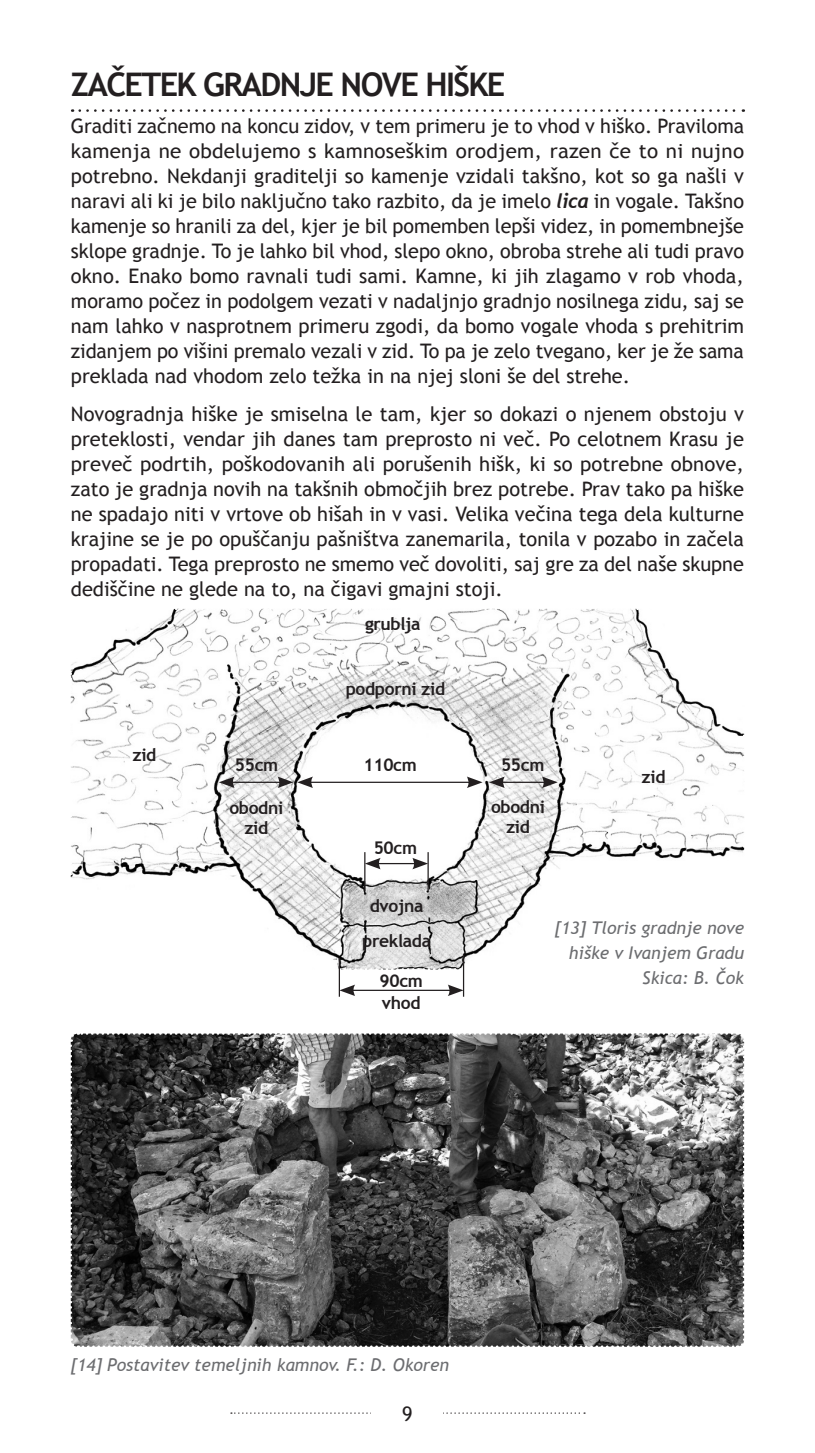
<style>
.page{position:relative;width:815px;height:1453px;background:#fff}
.page>*{position:absolute;margin:0;border:0;box-sizing:border-box;transform-origin:0 0}
.NASLOVI{font:700 32.5px "Trebuchet MS";letter-spacing:-.05em;color:#231f20}
.Navaden_wrd_1{font:20px/25px "Trebuchet MS";color:#231f20;text-align:justify}
.POD_SLIKAMI{font:italic 17.5px/25px "Trebuchet MS";color:#6c6d70;text-align:right}
.SLIKE{font:700 17.5px "Trebuchet MS";letter-spacing:-.02em;color:#231f20}
.s1{font-family:"Trebuchet";font-weight:700;font-style:italic}
</style>
<div class="page">
<svg style="left:231px;top:1412px;width:354px;height:2px"></svg>
<div style="left:372px;top:1380px;width:71px;height:71px;background:#fff"></div>
<svg style="left:80px;top:109px;width:664px;height:3px"></svg>
<hr style="left:351px;top:990px;width:101px;height:1px;background:#231f20">
<svg style="left:340px;top:984px;width:15px;height:12px"></svg>
<svg style="left:448px;top:984px;width:15px;height:12px"></svg>
<svg style="left:70px;top:608px;width:675px;height:364px"></svg>
<hr style="left:364px;top:852px;width:1px;height:39px;background:#231f20">
<hr style="left:339px;top:958px;width:1px;height:39px;background:#231f20">
<hr style="left:427px;top:852px;width:2px;height:39px;background:#231f20">
<hr style="left:463px;top:954px;width:1px;height:43px;background:#231f20">
<svg style="left:70px;top:1033px;width:675px;height:314px"></svg>
<p class="NASLOVI" style="left:71px;top:64px;width:436px">ZAČETEK GRADNJE NOVE HIŠKE</p>
<p class="Navaden_wrd_1" style="left:71px;top:114px;width:675px">Graditi začnemo na koncu zidov, v tem primeru je to vhod v hiško. Praviloma kamenja ne obdelujemo s kamnoseškim orodjem, razen če to ni nujno potrebno. Nekdanji graditelji so kamenje vzidali takšno, kot so ga našli v naravi ali ki je bilo naključno tako razbito, da je imelo <span class="s1">lica</span> in vogale. Takšno kamenje so hranili za del, kjer je bil pomemben lepši videz, in pomembnejše sklope gradnje. To je lahko bil vhod, slepo okno, obroba strehe ali tudi pravo okno. Enako bomo ravnali tudi sami. Kamne, ki jih zlagamo v rob vhoda, moramo počez in podolgem vezati v nadaljnjo gradnjo nosilnega zidu, saj se nam lahko v nasprotnem primeru zgodi, da bomo vogale vhoda s prehitrim zidanjem po višini premalo vezali v zid. To pa je zelo tvegano, ker je že sama preklada nad vhodom zelo težka in na njej sloni še del strehe.</p>
<p class="Navaden_wrd_1" style="left:71px;top:402px;width:675px">Novogradnja hiške je smiselna le tam, kjer so dokazi o njenem obstoju v preteklosti, vendar jih danes tam preprosto ni več. Po celotnem Krasu je preveč podrtih, poškodovanih ali porušenih hišk, ki so potrebne obnove, zato je gradnja novih na takšnih območjih brez potrebe. Prav tako pa hiške ne spadajo niti v vrtove ob hišah in v vasi. Velika večina tega dela kulturne krajine se je po opuščanju pašništva zanemarila, tonila v pozabo in začela propadati. Tega preprosto ne smemo več dovoliti, saj gre za del naše skupne dediščine ne glede na to, na čigavi gmajni stoji.</p>
<p class="SLIKE" style="left:365px;top:613px;width:57px">grublja</p>
<p class="SLIKE" style="left:133px;top:744px;width:25px">zid</p>
<p class="SLIKE" style="left:346px;top:678px;width:101px">podporni zid</p>
<p class="SLIKE" style="left:235px;top:753px;width:45px">55cm</p>
<p class="SLIKE" style="left:364px;top:753px;width:55px">110cm</p>
<p class="SLIKE" style="left:229px;top:796px;width:55px">obodni</p>
<p class="SLIKE" style="left:244px;top:816px;width:25px">zid</p>
<p class="SLIKE" style="left:374px;top:836px;width:45px">50cm</p>
<p class="SLIKE" style="left:370px;top:895px;width:55px">dvojna</p>
<p class="SLIKE" style="left:362px;top:930px;width:70px">preklada</p>
<p class="SLIKE" style="left:380px;top:970px;width:45px">90cm</p>
<p class="SLIKE" style="left:382px;top:991px;width:40px">vhod</p>
<p class="SLIKE" style="left:501px;top:754px;width:45px">55cm</p>
<p class="SLIKE" style="left:491px;top:796px;width:55px">obodni</p>
<p class="SLIKE" style="left:506px;top:816px;width:25px">zid</p>
<p class="SLIKE" style="left:642px;top:766px;width:25px">zid</p>
<p class="POD_SLIKAMI" style="left:555px;top:915px;width:191px">[13] Tloris gradnje nove hiške v Ivanjem Gradu<br>Skica: B. Čok</p>
<p class="POD_SLIKAMI" style="left:71px;top:1352px;width:380px">[14] Postavitev temeljnih kamnov. F.: D. Okoren</p>
<p class="Navaden_wrd_1" style="left:402px;top:1402px;width:12px">9</p>
</div>
